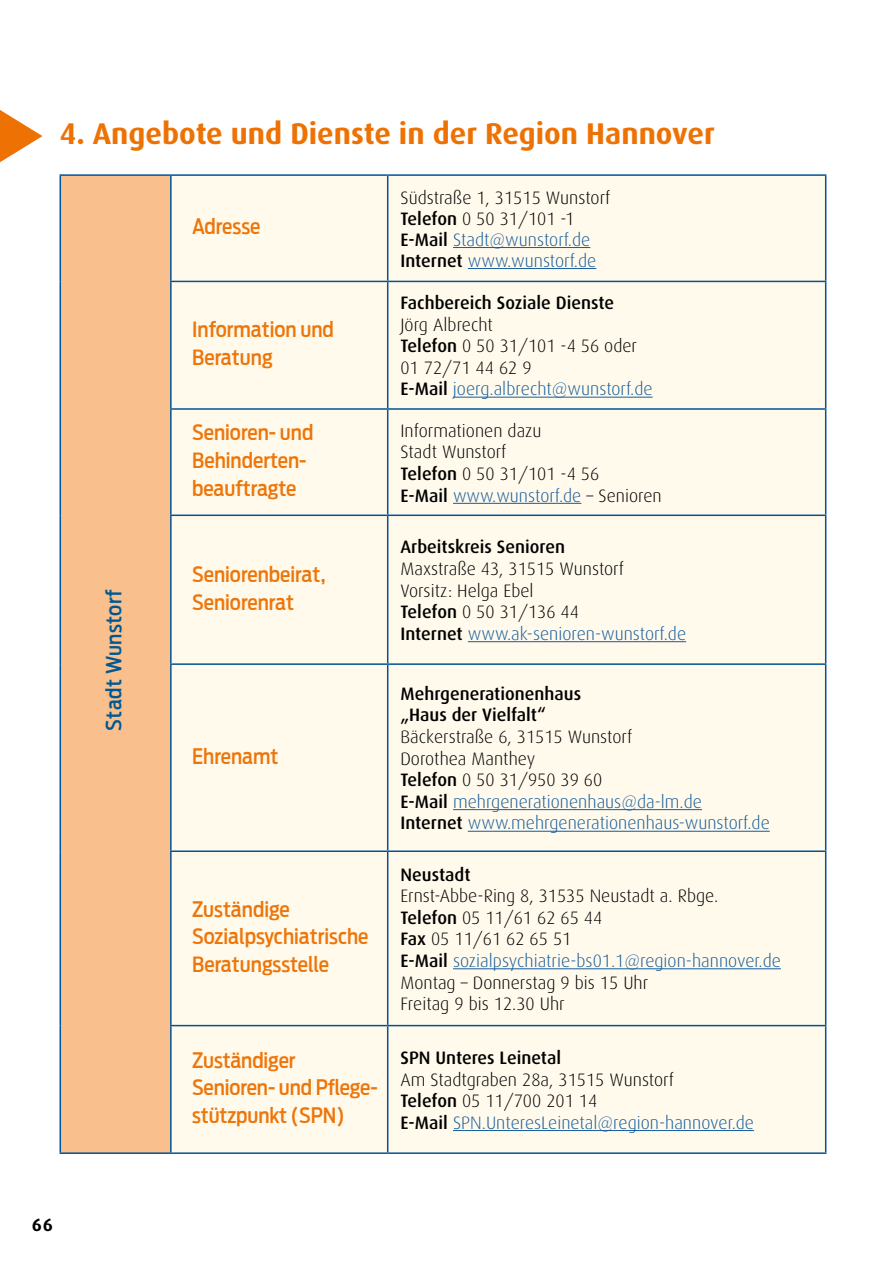
<style>
.page{position:relative;width:893px;height:1263px;background:#fff}
.page>*{position:absolute;margin:0;border:0;box-sizing:border-box;transform-origin:0 0}
.t1{font:700 30px "Dax";color:#ee7203}
.t2{font:500 21px/27.8px "Antenna Cond";color:#ed7509}
.t3{font:500 21px "Antenna Cond";letter-spacing:.025em;color:#005892}
.t4{font:300 18px/21.6px "Dax";color:#000}
.t5{font:300 18px/21.6px "Dax";color:#155c9b}
.t6{font:500 18px/21.6px "Dax";color:#000}
.t7{font:700 18px "Dax";color:#000}
.s1{font-weight:500}
.s2{color:#155c9b}
.s3{color:#000}
.s4{font-weight:500;color:#000}
</style>
<div class="page">
<svg style="left:0;top:110px;width:43px;height:53px"></svg>
<div style="left:60px;top:175px;width:111px;height:978px;background:#f9bf8d"></div>
<div style="left:172px;top:176px;width:653px;height:976px;background:#fffaec"></div>
<hr style="left:60px;top:174px;width:111px;height:2px;background:#005496">
<hr style="left:60px;top:176px;width:1px;height:105px;background:#005496">
<hr style="left:60px;top:281px;width:1px;height:128px;background:#005496">
<hr style="left:60px;top:409px;width:1px;height:106px;background:#005496">
<hr style="left:60px;top:515px;width:1px;height:149px;background:#005496">
<hr style="left:60px;top:664px;width:1px;height:187px;background:#005496">
<hr style="left:60px;top:851px;width:1px;height:174px;background:#005496">
<hr style="left:60px;top:1025px;width:1px;height:127px;background:#005496">
<hr style="left:60px;top:1152px;width:111px;height:2px;background:#005496">
<hr style="left:171px;top:174px;width:217px;height:2px;background:#005496">
<hr style="left:170px;top:176px;width:2px;height:105px;background:#005496">
<hr style="left:388px;top:174px;width:438px;height:2px;background:#005496">
<hr style="left:387px;top:176px;width:1px;height:105px;background:#005496">
<hr style="left:825px;top:176px;width:1px;height:105px;background:#005496">
<hr style="left:170px;top:281px;width:218px;height:1px;background:#005496">
<hr style="left:170px;top:282px;width:2px;height:126px;background:#005496">
<hr style="left:388px;top:281px;width:438px;height:1px;background:#005496">
<hr style="left:387px;top:282px;width:1px;height:126px;background:#005496">
<hr style="left:825px;top:282px;width:1px;height:126px;background:#005496">
<hr style="left:170px;top:408px;width:218px;height:2px;background:#005496">
<hr style="left:170px;top:410px;width:2px;height:104px;background:#005496">
<hr style="left:388px;top:408px;width:438px;height:2px;background:#005496">
<hr style="left:387px;top:410px;width:1px;height:104px;background:#005496">
<hr style="left:825px;top:410px;width:1px;height:104px;background:#005496">
<hr style="left:170px;top:514px;width:218px;height:2px;background:#005496">
<hr style="left:170px;top:516px;width:2px;height:147px;background:#005496">
<hr style="left:388px;top:514px;width:438px;height:2px;background:#005496">
<hr style="left:387px;top:516px;width:1px;height:147px;background:#005496">
<hr style="left:825px;top:516px;width:1px;height:147px;background:#005496">
<hr style="left:170px;top:663px;width:218px;height:2px;background:#005496">
<hr style="left:170px;top:665px;width:2px;height:185px;background:#005496">
<hr style="left:388px;top:663px;width:438px;height:2px;background:#005496">
<hr style="left:387px;top:665px;width:1px;height:185px;background:#005496">
<hr style="left:825px;top:665px;width:1px;height:185px;background:#005496">
<hr style="left:170px;top:850px;width:218px;height:2px;background:#005496">
<hr style="left:170px;top:852px;width:2px;height:173px;background:#005496">
<hr style="left:388px;top:850px;width:438px;height:2px;background:#005496">
<hr style="left:387px;top:852px;width:1px;height:173px;background:#005496">
<hr style="left:825px;top:852px;width:1px;height:173px;background:#005496">
<hr style="left:170px;top:1025px;width:218px;height:1px;background:#005496">
<hr style="left:170px;top:1026px;width:2px;height:126px;background:#005496">
<hr style="left:388px;top:1025px;width:438px;height:1px;background:#005496">
<hr style="left:387px;top:1026px;width:1px;height:126px;background:#005496">
<hr style="left:825px;top:1026px;width:1px;height:126px;background:#005496">
<hr style="left:171px;top:1152px;width:217px;height:2px;background:#005496">
<hr style="left:388px;top:1152px;width:438px;height:2px;background:#005496">
<hr style="left:453px;top:247px;width:137px;height:1px;background:#155c9b">
<hr style="left:468px;top:268px;width:128px;height:1px;background:#155c9b">
<hr style="left:453px;top:397px;width:200px;height:1px;background:#155c9b">
<hr style="left:453px;top:503px;width:128px;height:1px;background:#155c9b">
<hr style="left:468px;top:641px;width:218px;height:1px;background:#155c9b">
<hr style="left:453px;top:809px;width:249px;height:1px;background:#155c9b">
<hr style="left:468px;top:831px;width:302px;height:1px;background:#155c9b">
<hr style="left:453px;top:968px;width:328px;height:1px;background:#155c9b">
<hr style="left:453px;top:1130px;width:301px;height:1px;background:#155c9b">
<h1 class="t1" style="left:60px;top:117px;width:657px">4. Angebote und Dienste in der Region Hannover</h1>
<p class="t2" style="left:192px;top:213px;width:70px">Adresse</p>
<p class="t2" style="left:192px;top:316px;width:143px">Information und<br>Beratung</p>
<p class="t4" style="left:400px;top:187px;width:211px;line-height:21px">Südstraße 1, 31515 Wunstorf<br><span class="s1">Telefon</span> 0 50 31/101 -1<br><span class="s1">E-Mail</span> <span class="s2">Stadt@wunstorf.de<br></span><span class="s1">Internet</span> <span class="s2">www.wunstorf.de</span></p>
<p class="t6" style="left:400px;top:292px;width:215px">Fachbereich Soziale Dienste</p>
<p class="t4" style="left:400px;top:314px;width:254px">Jörg Albrecht<br><span class="s1">Telefon</span> 0 50 31/101 -4 56 oder<br>01 72/71 44 62 9<br><span class="s1">E-Mail</span> <span class="s2">joerg.albrecht@wunstorf.de</span></p>
<p class="t3" style="left:102px;top:730px;width:143px;rotate:-90deg">Stadt Wunstorf</p>
<p class="t2" style="left:192px;top:419px;width:123px">Senioren- und<br>Behinderten&shy;beauftragte</p>
<p class="t4" style="left:400px;top:420px;width:263px">Informationen dazu<br>Stadt Wunstorf<br><span class="s1">Telefon</span> 0 50 31/101 -4 56<br><span class="s1">E-Mail</span> <span class="s2">www.wunstorf.de</span> – Senioren</p>
<p class="t2" style="left:192px;top:560px;width:135px">Seniorenbeirat,<br>Seniorenrat</p>
<p class="t2" style="left:192px;top:742px;width:88px">Ehrenamt</p>
<p class="t2" style="left:192px;top:895px;width:178px">Zuständige<br>Sozialpsychiatrische<br>Beratungsstelle</p>
<p class="t6" style="left:400px;top:537px;width:166px">Arbeitskreis Senioren</p>
<p class="t4" style="left:400px;top:558px;width:287px">Maxstraße 43, 31515 Wunstorf<br>Vorsitz: Helga Ebel<br><span class="s1">Telefon</span> 0 50 31/136 44<br><span class="s1">Internet</span> <span class="s2">www.ak-senioren-wunstorf.de</span></p>
<p class="t6" style="left:400px;top:683px;width:182px">Mehrgenerationenhaus „Haus der Vielfalt“</p>
<p class="t5" style="left:400px;top:726px;width:371px"><span class="s3">Bäckerstraße 6, 31515 Wunstorf<br>Dorothea Manthey<br></span><span class="s4">Telefon</span> <span class="s3">0 50 31/950 39 60<br></span><span class="s4">E-Mail</span> mehrgenerationenhaus@da-lm.de<br><span class="s4">Internet</span> www.mehrgenerationenhaus-wunstorf.de</p>
<p class="t6" style="left:400px;top:864px;width:72px">Neustadt</p>
<p class="t4" style="left:400px;top:885px;width:382px">Ernst-Abbe-Ring 8, 31535 Neustadt a. Rbge.<br><span class="s1">Telefon</span> 05 11/61 62 65 44<br><span class="s1">Fax</span> 05 11/61 62 65 51<br><span class="s1">E-Mail</span> <span class="s2">sozialpsychiatrie-bs01.1@region-hannover.de<br></span>Montag – Donnerstag 9 bis 15 Uhr<br>Freitag 9 bis 12.30 Uhr</p>
<p class="t2" style="left:192px;top:1046px;width:187px">Zuständiger<br>Senioren- und Pflege&shy;stützpunkt (SPN)</p>
<p class="t6" style="left:400px;top:1047px;width:162px">SPN Unteres Leinetal</p>
<p class="t4" style="left:400px;top:1069px;width:355px">Am Stadtgraben 28a, 31515 Wunstorf<br><span class="s1">Telefon</span> 05 11/700 201 14<br><span class="s1">E-Mail</span> <span class="s2">SPN.UnteresLeinetal@region-hannover.de</span></p>
<p class="t7" style="left:32px;top:1214px;width:22px">66</p>
</div>
